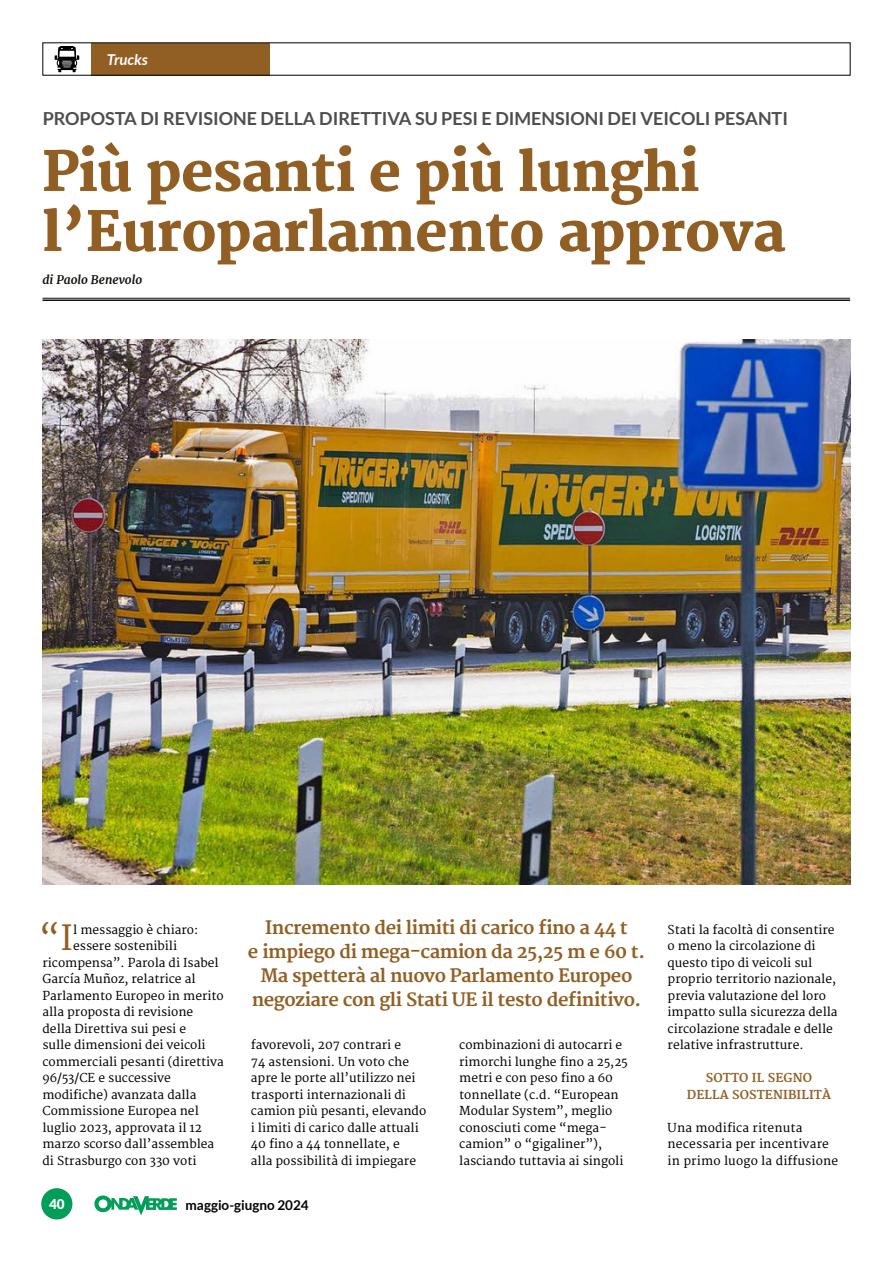
<style>
.page{position:relative;width:893px;height:1263px;background:#fff}
.page>*{position:absolute;margin:0;border:0;box-sizing:border-box;transform-origin:0 0}
.t1{font:800 54px/60px "Merriweather";letter-spacing:-.01em;color:#915f23}
.t2{font:33.75px "Merriweather";color:#915f23}
.t3{font:700 18px/24px "Merriweather";letter-spacing:-.025em;color:#915f23;text-align:center}
.t4{font:700 18px "Lato";color:#000}
.t5{font:italic 700 15px "Lato";color:#fff}
.t6{font:700 13.5px "Lato";color:#000}
.t7{font:900 13.5px "Lato";color:#fff}
.t8{font:12px/16.5px "Merriweather";color:#000}
.t9{font:700 12px/16.5px "Merriweather";letter-spacing:.01em;color:#915f23;text-align:center}
.t10{font:italic 700 12px "Merriweather";color:#12100b}
</style>
<div class="page">
<div style="left:91px;top:43px;width:178px;height:33px;background:#915f23"></div>
<svg style="left:55px;top:46px;width:24px;height:26px"></svg>
<hr style="left:43px;top:298px;width:807px;height:1px;background:#12100b">
<hr style="left:43px;top:299px;width:807px;height:2px;background:#12100b">
<img style="left:43px;top:340px;width:807px;height:544px">
<svg style="left:94px;top:1195px;width:83px;height:20px"></svg>
<div style="left:41px;top:1188px;width:31px;height:31px;background:#009e59;border-radius:50%"></div>
<p class="t5" style="left:107px;top:51px;width:42px">Trucks</p>
<h3 class="t4" style="left:43px;top:108px;width:747px">PROPOSTA DI REVISIONE DELLA DIRETTIVA SU PESI E DIMENSIONI DEI VEICOLI PESANTI</h3>
<h1 class="t1" style="left:43px;top:144px;width:744px">Più pesanti e più lunghi l’Europarlamento approva</h1>
<p class="t10" style="left:43px;top:272px;width:101px">di Paolo Benevolo</p>
<h2 class="t2" style="left:39px;top:918px;width:36px">“I</h2>
<p class="t8" style="left:73px;top:922px;width:126px">l messaggio è chiaro:</p>
<p class="t8" style="left:73px;top:938px;width:105px">essere sostenibili</p>
<p class="t8" style="left:43px;top:955px;width:178px">ricompensa”. Parola di Isabel</p>
<p class="t8" style="left:43px;top:971px;width:155px">García Muñoz, relatrice al</p>
<p class="t8" style="left:43px;top:988px;width:183px">Parlamento Europeo in merito</p>
<p class="t8" style="left:43px;top:1004px;width:152px">alla proposta di revisione</p>
<p class="t8" style="left:43px;top:1021px;width:145px">della Direttiva sui pesi e</p>
<p class="t8" style="left:43px;top:1037px;width:165px">sulle dimensioni dei veicoli</p>
<p class="t8" style="left:43px;top:1054px;width:183px">commerciali pesanti (direttiva</p>
<p class="t8" style="left:43px;top:1070px;width:130px">96/53/CE e successive</p>
<p class="t8" style="left:43px;top:1087px;width:155px">modifiche) avanzata dalla</p>
<p class="t8" style="left:43px;top:1103px;width:158px">Commissione Europea nel</p>
<p class="t8" style="left:43px;top:1120px;width:161px">luglio 2023, approvata il 12</p>
<p class="t8" style="left:43px;top:1136px;width:173px">marzo scorso dall’assemblea</p>
<p class="t8" style="left:43px;top:1153px;width:155px">di Strasburgo con 330 voti</p>
<h3 class="t3" style="left:248px;top:916px;width:399px">Incremento dei limiti di carico fino a 44 t<br>e impiego di mega-camion da 25,25 m e 60 t.<br>Ma spetterà al nuovo Parlamento Europeo negoziare con gli Stati UE il testo definitivo.</h3>
<p class="t8" style="left:251px;top:1037px;width:177px">favorevoli, 207 contrari e<br>74 astensioni. Un voto che apre le porte all’utilizzo nei trasporti internazionali di camion più pesanti, elevando i limiti di carico dalle attuali<br>40 fino a 44 tonnellate, e<br>alla possibilità di impiegare</p>
<p class="t8" style="left:459px;top:1037px;width:170px">combinazioni di autocarri e rimorchi lunghe fino a 25,25 metri e con peso fino a 60 tonnellate (c.d. “European<br>Modular System”, meglio conosciuti come “mega&shy;camion” o “gigaliner”), lasciando tuttavia ai singoli</p>
<p class="t7" style="left:49px;top:1196px;width:17px">40</p>
<p class="t6" style="left:186px;top:1197px;width:125px">maggio-giugno 2024</p>
<p class="t8" style="left:668px;top:922px;width:171px">Stati la facoltà di consentire o meno la circolazione di questo tipo di veicoli sul proprio territorio nazionale, previa valutazione del loro impatto sulla sicurezza della circolazione stradale e delle relative infrastrutture.</p>
<p class="t9" style="left:687px;top:1070px;width:146px">SOTTO IL SEGNO<br>DELLA SOSTENIBILITÀ</p>
<p class="t8" style="left:668px;top:1120px;width:172px">Una modifica ritenuta necessaria per incentivare in primo luogo la diffusione</p>
</div>
